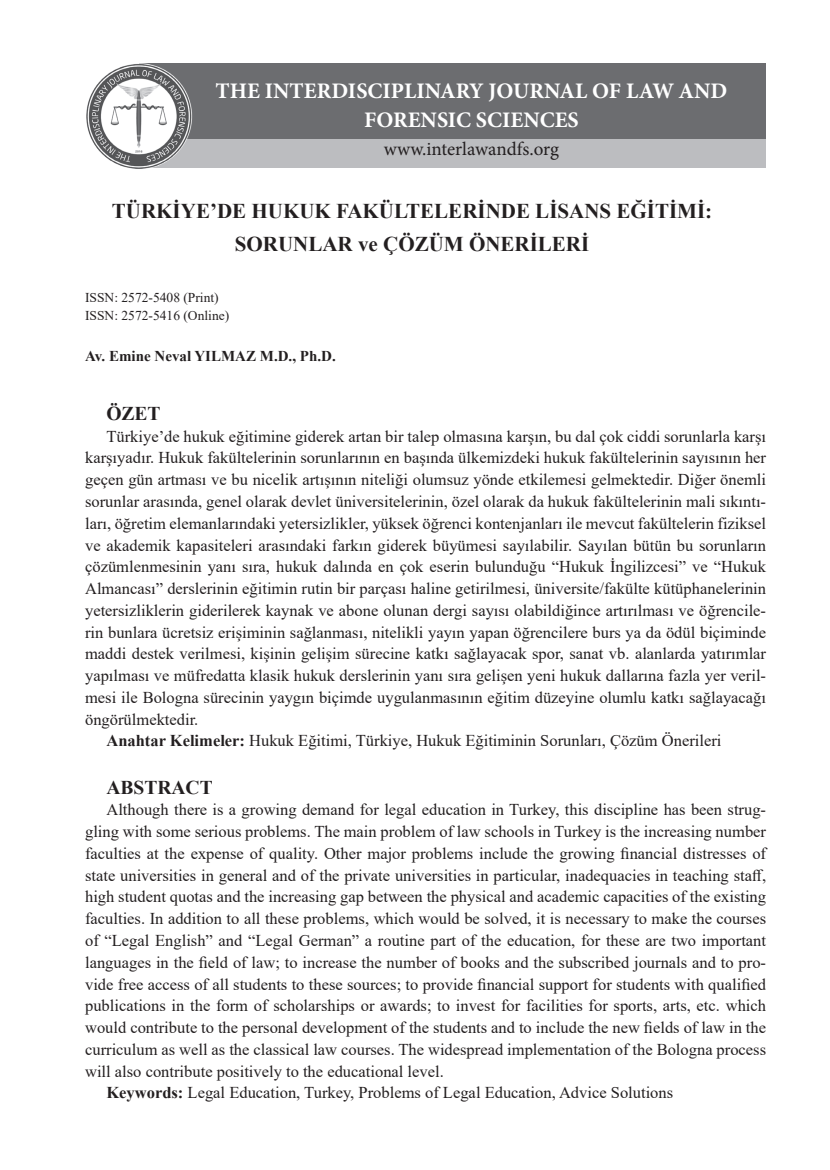
<style>
.page{position:relative;width:830px;height:1170px;background:#fff}
.page>*{position:absolute;margin:0;border:0;box-sizing:border-box;transform-origin:0 0}
.t1{font:700 22.2px "Minion Pro";color:#fff}
.t2{font:700 21px "Times New Roman";color:#231f20}
.t3{font:700 19.5px "Times New Roman";color:#231f20}
.t4{font:19.05px "Minion Pro";color:#231f20}
.t5{font:16.5px/21.8px "Times New Roman";color:#231f20;text-align:justify}
.t6{font:700 15px "Times New Roman";color:#231f20}
.t7{font:13.5px "Times New Roman";color:#231f20}
.s1{font-weight:700}
</style>
<div class="page">
<div style="left:139px;top:132px;width:626px;height:36px;background:#bcbdc0"></div>
<div style="left:139px;top:63px;width:626px;height:76px;background:#6c6d70"></div>
<img style="left:86px;top:63px;width:106px;height:106px">
<p class="t1" style="left:215px;top:78px;width:513px">THE INTERDISCIPLINARY JOURNAL OF LAW AND</p>
<p class="t1" style="left:364px;top:106px;width:216px">FORENSIC SCIENCES</p>
<p class="t4" style="left:383px;top:136px;width:176px">www.interlawandfs.org</p>
<p class="t2" style="left:112px;top:195px;width:601px">TÜRKİYE’DE HUKUK FAKÜLTELERİNDE LİSANS EĞİTİMİ:</p>
<p class="t2" style="left:235px;top:228px;width:356px">SORUNLAR ve ÇÖZÜM ÖNERİLERİ</p>
<p class="t7" style="left:85px;top:287px;width:135px">ISSN: 2572-5408 (Print)</p>
<p class="t7" style="left:85px;top:305px;width:145px">ISSN: 2572-5416 (Online)</p>
<p class="t6" style="left:85px;top:345px;width:252px">Av. Emine Neval YILMAZ M.D., Ph.D.</p>
<p class="t3" style="left:106px;top:399px;width:56px">ÖZET</p>
<p class="t5" style="left:85px;top:425px;width:682px;text-indent:21px">Türkiye’de hukuk eğitimine giderek artan bir talep olmasına karşın, bu dal çok ciddi sorunlarla karşı karşıyadır. Hukuk fakültelerinin sorunlarının en başında ülkemizdeki hukuk fakültelerinin sayısının her geçen gün artması ve bu nicelik artışının niteliği olumsuz yönde etkilemesi gelmektedir. Diğer önemli sorunlar arasında, genel olarak devlet üniversitelerinin, özel olarak da hukuk fakültelerinin mali sıkıntı&shy;ları, öğretim elemanlarındaki yetersizlikler, yüksek öğrenci kontenjanları ile mevcut fakültelerin fiziksel ve akademik kapasiteleri arasındaki farkın giderek büyümesi sayılabilir. Sayılan bütün bu sorunların çözümlenmesinin yanı sıra, hukuk dalında en çok eserin bulunduğu “Hukuk İngilizcesi” ve “Hukuk Almancası” derslerinin eğitimin rutin bir parçası haline getirilmesi, üniversite/fakülte kütüphanelerinin yetersizliklerin giderilerek kaynak ve abone olunan dergi sayısı olabildiğince artırılması ve öğrencile&shy;rin bunlara ücretsiz erişiminin sağlanması, nitelikli yayın yapan öğrencilere burs ya da ödül biçiminde maddi destek verilmesi, kişinin gelişim sürecine katkı sağlayacak spor, sanat vb. alanlarda yatırımlar yapılması ve müfredatta klasik hukuk derslerinin yanı sıra gelişen yeni hukuk dallarına fazla yer veril&shy;mesi ile Bologna sürecinin yaygın biçimde uygulanmasının eğitim düzeyine olumlu katkı sağlayacağı öngörülmektedir.</p>
<p class="t5" style="left:106px;top:729px;width:616px"><span class="s1">Anahtar Kelimeler:</span> Hukuk Eğitimi, Türkiye, Hukuk Eğitiminin Sorunları, Çözüm Önerileri</p>
<p class="t3" style="left:106px;top:773px;width:108px">ABSTRACT</p>
<p class="t5" style="left:85px;top:798px;width:682px;text-indent:21px">Although there is a growing demand for legal education in Turkey, this discipline has been strug&shy;gling with some serious problems. The main problem of law schools in Turkey is the increasing number faculties at the expense of quality. Other major problems include the growing financial distresses of state universities in general and of the private universities in particular, inadequacies in teaching staff, high student quotas and the increasing gap between the physical and academic capacities of the existing faculties. In addition to all these problems, which would be solved, it is necessary to make the courses of “Legal English” and “Legal German” a routine part of the education, for these are two important languages in the field of law; to increase the number of books and the subscribed journals and to pro&shy;vide free access of all students to these sources; to provide financial support for students with qualified publications in the form of scholarships or awards; to invest for facilities for sports, arts, etc. which would contribute to the personal development of the students and to include the new fields of law in the curriculum as well as the classical law courses. The widespread implementation of the Bologna process will also contribute positively to the educational level.</p>
<p class="t5" style="left:106px;top:1081px;width:568px"><span class="s1">Keywords:</span> Legal Education, Turkey, Problems of Legal Education, Advice Solutions</p>
</div>
